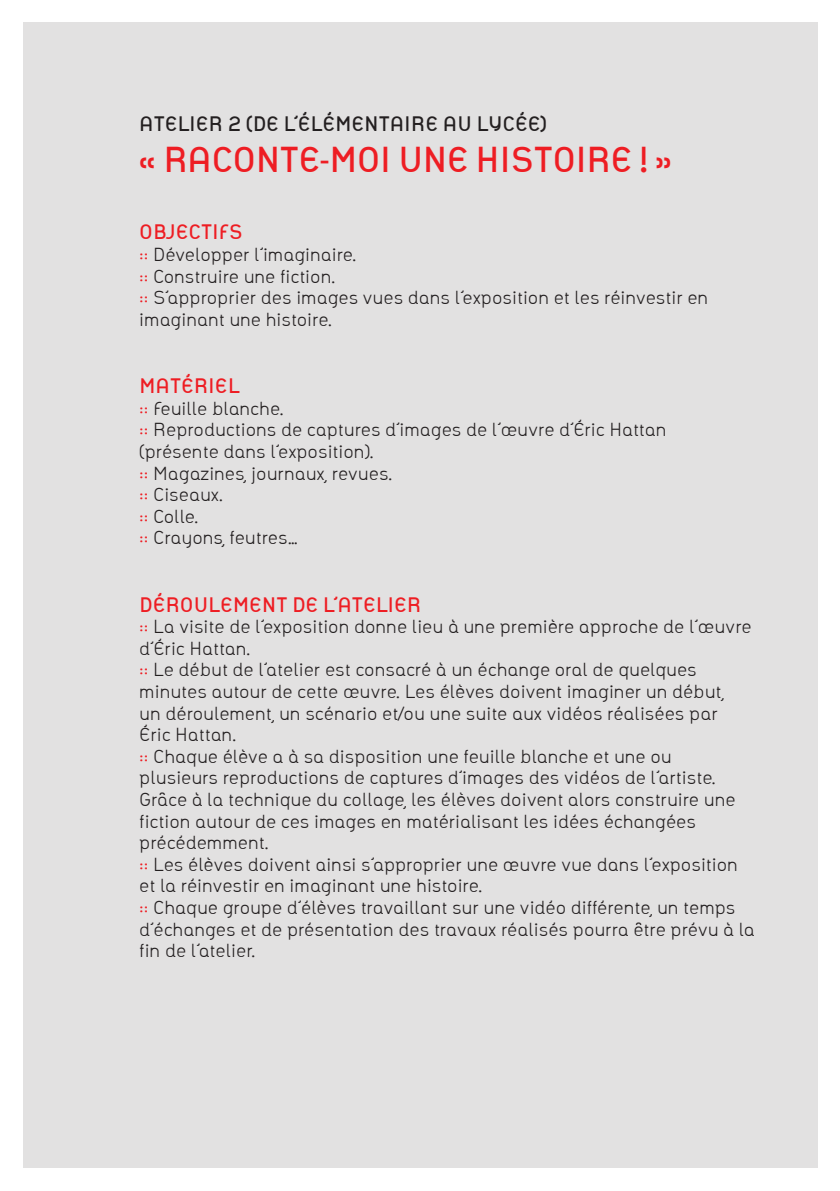
<style>
.page{position:relative;width:840px;height:1191px;background:#fff}
.page>*{position:absolute;margin:0;border:0;box-sizing:border-box;transform-origin:0 0}
.t1{font:700 34.4px "Agence";letter-spacing:-.02em;color:#ee1d23}
.t2{font:700 20px "Agence";color:#ee1d23}
.t3{font:700 20px "Agence";color:#231f20}
.t4{font:300 18px/21.6px "Agence";color:#231f20}
.s1{color:#ee1d23}
</style>
<div class="page">
<div style="left:23px;top:23px;width:793px;height:1145px;background:#e2e1e1"></div>
<p class="t3" style="left:139px;top:112px;width:409px">ATELIER 2 (DE L’ÉLÉMENTAIRE AU LYCÉE)</p>
<h1 class="t1" style="left:139px;top:140px;width:533px">« RACONTE-MOI UNE HISTOIRE ! »</h1>
<p class="t2" style="left:139px;top:220px;width:105px">O BJECTIFS</p>
<p class="t4" style="left:139px;top:244px;width:570px"><span class="s1">::</span> Développer l’imaginaire.<br><span class="s1">::</span> Construire une f iction.<br><span class="s1">::</span> S’approprier des images vues dans l’exposition et les réinvestir en imaginant une histoire.</p>
<p class="t2" style="left:139px;top:374px;width:102px">M ATÉRIEL</p>
<p class="t4" style="left:139px;top:397px;width:528px"><span class="s1">::</span> Feuille blanche.<br><span class="s1">::</span> Reproductions de captures d’images de l’œuvre d’éric Hattan (présente dans l’exposition).<br><span class="s1">::</span> Magazines, journaux, revues.<br><span class="s1">::</span> Ciseaux.<br><span class="s1">::</span> Colle.<br><span class="s1">::</span> Crayons, feutres…</p>
<p class="t2" style="left:139px;top:592px;width:283px">DÉROULEMENT DE L’ATELIER</p>
<p class="t4" style="left:139px;top:616px;width:616px"><span class="s1">::</span> La visite de l’exposition donne lieu à une première approche de l’œuvre d’éric Hattan.<br><span class="s1">::</span> Le début de l’atelier est consacré à un échange oral de quelques minutes autour de cette œuvre. Les élèves doivent imaginer un début,<br>un déroulement, un scénario et/ou une suite aux vidéos réalisées par<br>éric Hattan.<br><span class="s1">::</span> Chaque élève a à sa disposition une feuille blanche et une ou plusieurs reproductions de captures d’images des vidéos de l’artiste.<br>Grâce à la technique du collage, les élèves doivent alors construire une<br>f iction autour de ces images en matérialisant les idées échangées précédemment.<br><span class="s1">::</span> Les élèves doivent ainsi s’approprier une œuvre vue dans l’exposition et la réinvestir en imaginant une histoire.<br><span class="s1">::</span> Chaque groupe d’élèves travaillant sur une vidéo différente, un temps d’échanges et de présentation des travaux réalisés pourra être prévu à la f in de l’atelier.</p>
</div>
